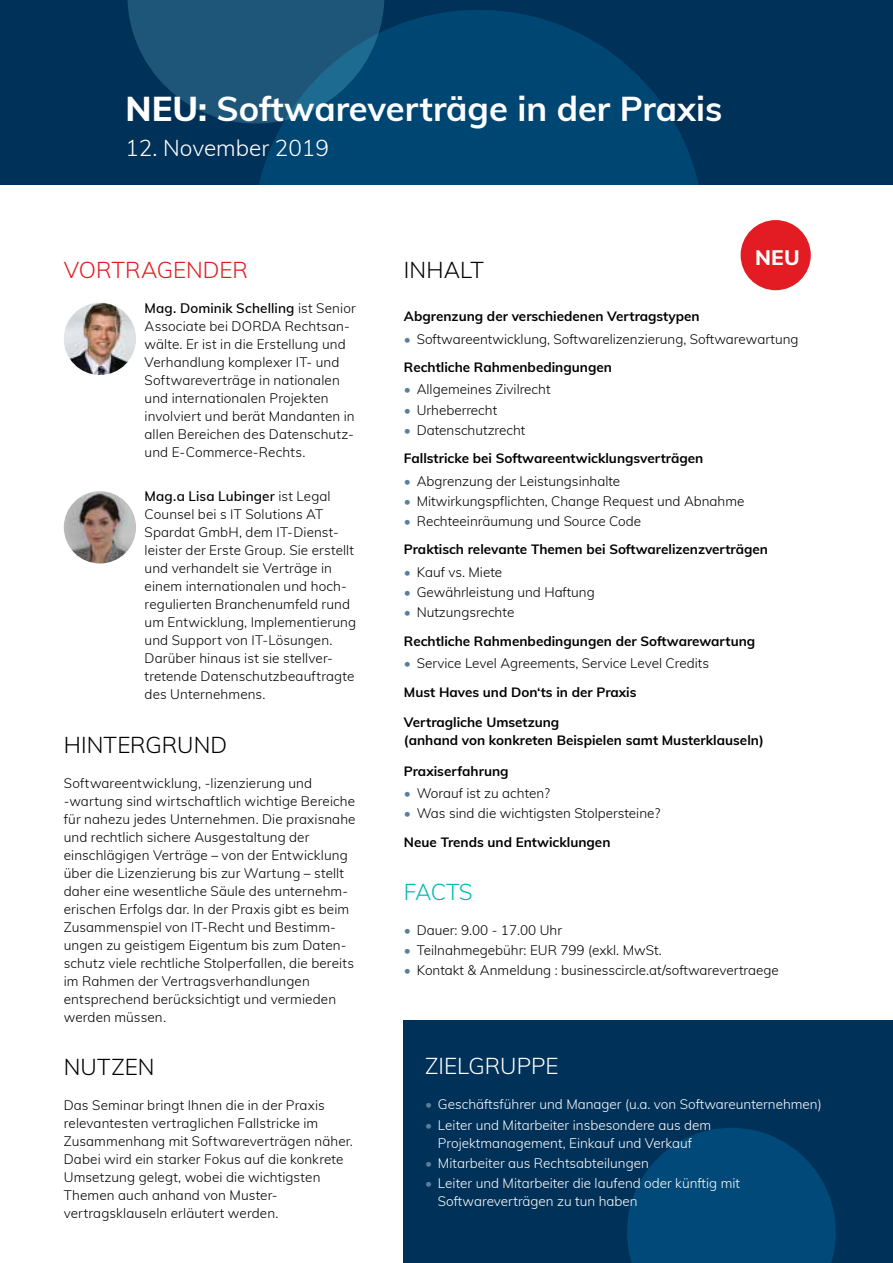
<style>
.page{position:relative;width:893px;height:1263px;background:#fff}
.page>*{position:absolute;margin:0;border:0;box-sizing:border-box;transform-origin:0 0}
.t1{font:700 34.5px "Muli";color:#fff}
.t2{font:300 22.5px "Muli";color:#fff}
.t3{font:300 22.5px "Muli";letter-spacing:.005em;color:#000}
.t4{font:300 22.5px "Muli";letter-spacing:.005em;color:#e31b23}
.t5{font:300 22.5px "Muli";color:#00b9b5}
.t6{font:800 21px "Muli";color:#fff}
.t7{font:300 13.5px/18px "Muli";letter-spacing:.005em;color:#000}
.t8{font:700 13.5px/28.7px "Muli";color:#000}
.t9{font:300 13.5px/18px "Muli";color:#fff;text-align:center}
.s1{font-weight:800}
.s2{font-weight:600}
.s3{color:#587ea0}
.s4{font-weight:700}
.s5{font-weight:300;color:#587ea0}
.s6{font-weight:300}
</style>
<div class="page">
<div style="left:0;top:0;width:893px;height:185px;background:#003158"></div>
<svg style="left:127px;top:0;width:99px;height:120px"></svg>
<svg style="left:226px;top:0;width:473px;height:185px;fill:#004673"></svg>
<img style="left:64px;top:303px;width:72px;height:72px;border-radius:36px">
<img style="left:64px;top:491px;width:72px;height:72px;border-radius:36px">
<div style="left:404px;top:1020px;width:489px;height:243px;background:#003158"></div>
<svg style="left:627px;top:1128px;width:209px;height:135px"></svg>
<div style="left:741px;top:220px;width:70px;height:70px;background:#e31b23;border-radius:50%"></div>
<h1 class="t1" style="left:125px;top:83px;width:598px"><span class="s1">NEU:</span> Softwareverträge in der Praxis</h1>
<h2 class="t2" style="left:125px;top:132px;width:205px">12. November 2019</h2>
<h2 class="t4" style="left:64px;top:253px;width:109px">Vortragender</h2>
<p class="t7" style="left:145px;top:298px;width:213px"><span class="s2">Mag. Dominik Schelling</span> ist Senior<br>Associate bei DORDA Rechtsan&shy;wälte. Er ist in die Erstellung und<br>Verhandlung komplexer IT- und<br>Softwareverträge in nationalen und internationalen Projekten involviert und berät Mandanten in allen Bereichen des Datenschutz&shy;und E-Commerce-Rechts.</p>
<p class="t7" style="left:145px;top:487px;width:213px"><span class="s2">Mag.a Lisa Lubinger</span> ist Legal<br>Counsel bei s IT Solutions AT<br>Spardat GmbH, dem IT-Dienst&shy;leister der Erste Group. Sie erstellt und verhandelt sie Verträge in einem internationalen und hoch&shy;regulierten Branchenumfeld rund um Entwicklung, Implementierung und Support von IT-Lösungen.<br>Darüber hinaus ist sie stellver&shy;tretende Datenschutzbeauftragte des Unternehmens.</p>
<h2 class="t3" style="left:64px;top:728px;width:70px">hintergrund</h2>
<p class="t7" style="left:64px;top:773px;width:293px">Softwareentwicklung, -lizenzierung und -wartung sind wirtschaftlich wichtige Bereiche für nahezu jedes Unternehmen. Die praxisnahe und rechtlich sichere Ausgestaltung der einschlägigen Verträge – von der Entwicklung über die Lizenzierung bis zur Wartung – stellt daher eine wesentliche Säule des unternehm&shy;erischen Erfolgs dar. In der Praxis gibt es beim Zusammenspiel von IT-Recht und Bestimm&shy;ungen zu geistigem Eigentum bis zum Daten&shy;schutz viele rechtliche Stolperfallen, die bereits im Rahmen der Vertragsverhandlungen entsprechend berücksichtigt und vermieden werden müssen.</p>
<h2 class="t3" style="left:64px;top:1051px;width:75px">Nutzen</h2>
<p class="t7" style="left:64px;top:1096px;width:291px">Das Seminar bringt Ihnen die in der Praxis relevantesten vertraglichen Fallstricke im Zusammenhang mit Softwareverträgen näher.<br>Dabei wird ein starker Fokus auf die konkrete Umsetzung gelegt, wobei die wichtigsten Themen auch anhand von Muster&shy;vertragsklauseln erläutert werden.</p>
<h3 class="t6" style="left:755px;top:242px;width:46px">NEU</h3>
<h2 class="t3" style="left:404px;top:253px;width:81px">INHALT</h2>
<p class="t8" style="left:404px;top:301px;width:297px">Abgrenzung der verschiedenen Vertragstypen</p>
<p class="t7" style="left:404px;top:324px;width:396px;line-height:28.7px"><span class="s3">•</span> Softwareentwicklung, Softwarelizenzierung, Softwarewartung<br><span class="s4">Rechtliche Rahmenbedingungen</span></p>
<p class="t7" style="left:404px;top:380px;width:148px"><span class="s3">•</span> Allgemeines Zivilrecht</p>
<p class="t7" style="left:404px;top:400px;width:95px"><span class="s3">•</span> Urheberrecht</p>
<p class="t8" style="left:404px;top:415px;width:301px"><span class="s5">•</span> <span class="s6">Datenschutzrecht<br></span>Fallstricke bei Softwareentwicklungsverträgen</p>
<p class="t7" style="left:404px;top:471px;width:218px"><span class="s3">•</span> Abgrenzung der Leistungsinhalte</p>
<p class="t7" style="left:404px;top:491px;width:342px"><span class="s3">•</span> Mitwirkungspflichten, Change Request und Abnahme</p>
<p class="t8" style="left:404px;top:506px;width:366px"><span class="s5">•</span> <span class="s6">Rechteeinräumung und Source Code<br></span>Praktisch relevante Themen bei Softwarelizenzverträgen</p>
<p class="t7" style="left:404px;top:562px;width:100px"><span class="s3">•</span> Kauf vs. Miete</p>
<p class="t7" style="left:404px;top:582px;width:192px"><span class="s3">•</span> Gewährleistung und Haftung</p>
<p class="t8" style="left:404px;top:597px;width:353px"><span class="s5">•</span> <span class="s6">Nutzungsrechte<br></span>Rechtliche Rahmenbedingungen der Softwarewartung</p>
<p class="t7" style="left:404px;top:648px;width:307px;line-height:28.7px"><span class="s3">•</span> Service Level Agreements, Service Level Credits<br><span class="s4">Must Haves und Don‘ts in der Praxis</span></p>
<p class="t8" style="left:404px;top:713px;width:361px;line-height:18px">Vertragliche Umsetzung<br>(anhand von konkreten Beispielen samt Musterklauseln)</p>
<p class="t8" style="left:404px;top:756px;width:106px">Praxiserfahrung</p>
<p class="t7" style="left:404px;top:784px;width:148px"><span class="s3">•</span> Worauf ist zu achten?</p>
<p class="t7" style="left:404px;top:798px;width:258px;line-height:28.7px"><span class="s3">•</span> Was sind die wichtigsten Stolpersteine?<br><span class="s4">Neue Trends und Entwicklungen</span></p>
<h2 class="t5" style="left:404px;top:876px;width:27px">FACT</h2>
<h2 class="t5" style="left:459px;top:876px;width:15px">S</h2>
<p class="t7" style="left:404px;top:920px;width:160px"><span class="s3">•</span> Dauer: 9.00 - 17.00 Uhr</p>
<p class="t7" style="left:404px;top:941px;width:259px"><span class="s3">•</span> Teilnahmegebühr: EUR 799 (exkl. MwSt.</p>
<p class="t7" style="left:404px;top:961px;width:376px"><span class="s3">•</span> Kontakt &amp; Anmeldung : businesscircle.at/softwarevertraege</p>
<h2 class="t2" style="left:425px;top:1050px;width:15px">Zielgruppe</h2>
<p class="t9" style="left:425px;top:1095px;width:398px"><span class="s3">•</span> Geschäftsführer und Manager (u.a. von Softwareunternehmen)</p>
<p class="t9" style="left:425px;top:1115px;width:287px"><span class="s3">•</span> Leiter und Mitarbeiter insbesondere aus dem<br>Projektmanagement, Einkauf und Verkauf</p>
<p class="t9" style="left:425px;top:1153px;width:225px"><span class="s3">•</span> Mitarbeiter aus Rechtsabteilungen</p>
<p class="t9" style="left:438px;top:1173px;width:304px;text-align:left;text-indent:-13px"><span class="s3">•</span> Leiter und Mitarbeiter die laufend oder künftig mit<br>Softwareverträgen zu tun haben</p>
</div>
